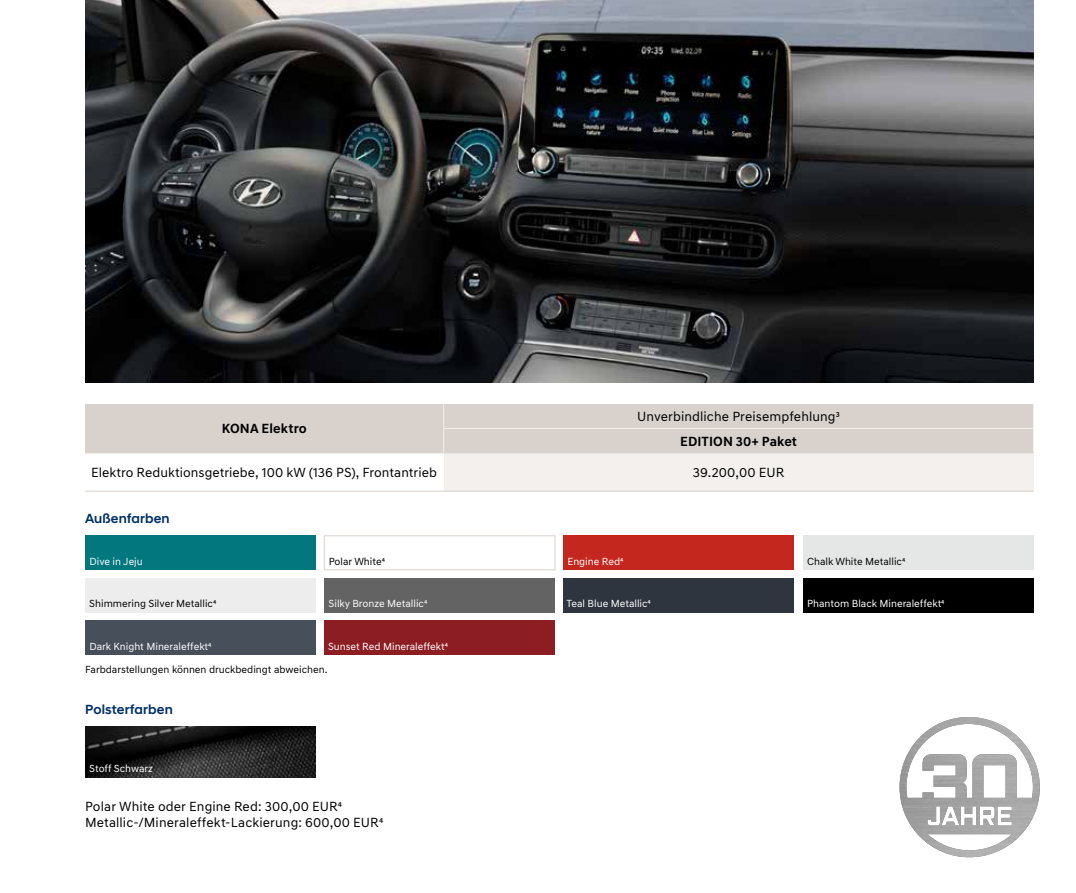
<style>
.page{position:relative;width:1076px;height:893px;background:#fff}
.page>*{position:absolute;margin:0;border:0;box-sizing:border-box;transform-origin:0 0}
.t1{font:13.5px/16.2px "Hyundai Sans Text";letter-spacing:.005em;color:#000}
.t2{font:700 13.5px "Hyundai Sans Text";letter-spacing:.01em;color:#000}
.t3{font:500 13.5px "Hyundai Sans Head";letter-spacing:.01em;color:#003065}
.t4{font:10.5px "Hyundai Sans Text";color:#fff}
.t5{font:10.5px "Hyundai Sans Text";color:#000}
</style>
<div class="page">
<img style="left:85px;top:0;width:948px;height:383px">
<img style="left:899px;top:717px;width:141px;height:140px">
<div style="left:85px;top:404px;width:948px;height:48px;background:#d9d2cc"></div>
<div style="left:444px;top:453px;width:589px;height:38px;background:#f3f0ee"></div>
<hr style="left:444px;top:491px;width:589px;height:1px;background:#d9d2cc">
<svg style="left:443px;top:404px;width:1px;height:48px"></svg>
<svg style="left:1033px;top:404px;width:1px;height:48px"></svg>
<hr style="left:443px;top:428px;width:591px;height:1px;background:#f3f0ee">
<hr style="left:444px;top:452px;width:590px;height:1px;background:#d9d2cc">
<hr style="left:85px;top:452px;width:359px;height:1px;background:#d9d2cc">
<hr style="left:85px;top:491px;width:359px;height:1px;background:#d9d2cc">
<img style="left:85px;top:726px;width:231px;height:51px">
<div style="left:85px;top:536px;width:231px;height:34px;background:#02777e"></div>
<div style="left:324px;top:578px;width:231px;height:34px;background:#636363"></div>
<div style="left:85px;top:621px;width:231px;height:34px;background:#47505a"></div>
<div style="left:324px;top:535px;width:231px;height:35px;background:#fff;border:1px solid #d9d2cc"></div>
<div style="left:85px;top:578px;width:231px;height:34px;background:#ededed"></div>
<div style="left:803px;top:578px;width:230px;height:34px;background:#000"></div>
<div style="left:803px;top:536px;width:230px;height:34px;background:#e5e6e6"></div>
<div style="left:563px;top:578px;width:231px;height:34px;background:#2f353e"></div>
<div style="left:324px;top:621px;width:230px;height:34px;background:#8c1e23"></div>
<div style="left:563px;top:536px;width:231px;height:34px;background:#c3271d"></div>
<p class="t2" style="left:222px;top:421px;width:86px">KONA Elektro</p>
<p class="t1" style="left:637px;top:409px;width:204px">Unverbindliche Preisempfehlung3</p>
<p class="t2" style="left:680px;top:433px;width:118px">EDITION 30+ Paket</p>
<p class="t1" style="left:91px;top:464px;width:347px">Elektro Reduktionsgetriebe, 100 kW (136 PS), Frontantrieb</p>
<p class="t1" style="left:693px;top:464px;width:93px">39.200,00 EUR</p>
<p class="t3" style="left:85px;top:510px;width:86px">Außenfarben</p>
<p class="t4" style="left:89px;top:555px;width:55px">Dive in Jeju</p>
<p class="t5" style="left:329px;top:555px;width:58px">Polar White4</p>
<p class="t4" style="left:567px;top:555px;width:58px">Engine Red4</p>
<p class="t5" style="left:807px;top:555px;width:100px">Chalk White Metallic4</p>
<p class="t5" style="left:89px;top:597px;width:129px">Shimmering Silver Metallic4</p>
<p class="t4" style="left:807px;top:597px;width:139px">Phantom Black Mineraleffekt4</p>
<p class="t4" style="left:328px;top:597px;width:100px">Silky Bronze Metallic4</p>
<p class="t4" style="left:567px;top:597px;width:86px">Teal Blue Metallic4</p>
<p class="t4" style="left:89px;top:640px;width:124px">Dark Knight Mineraleffekt4</p>
<p class="t4" style="left:328px;top:640px;width:122px">Sunset Red Mineraleffekt4</p>
<p class="t5" style="left:85px;top:663px;width:244px">Farbdarstellungen können druckbedingt abweichen.</p>
<p class="t3" style="left:85px;top:702px;width:89px">Polsterfarben</p>
<p class="t4" style="left:89px;top:762px;width:65px">Stoff Schwarz</p>
<p class="t1" style="left:85px;top:798px;width:300px">Polar White oder Engine Red: 300,00 EUR4<br>Metallic-/Mineraleffekt-Lackierung: 600,00 EUR4</p>
</div>
